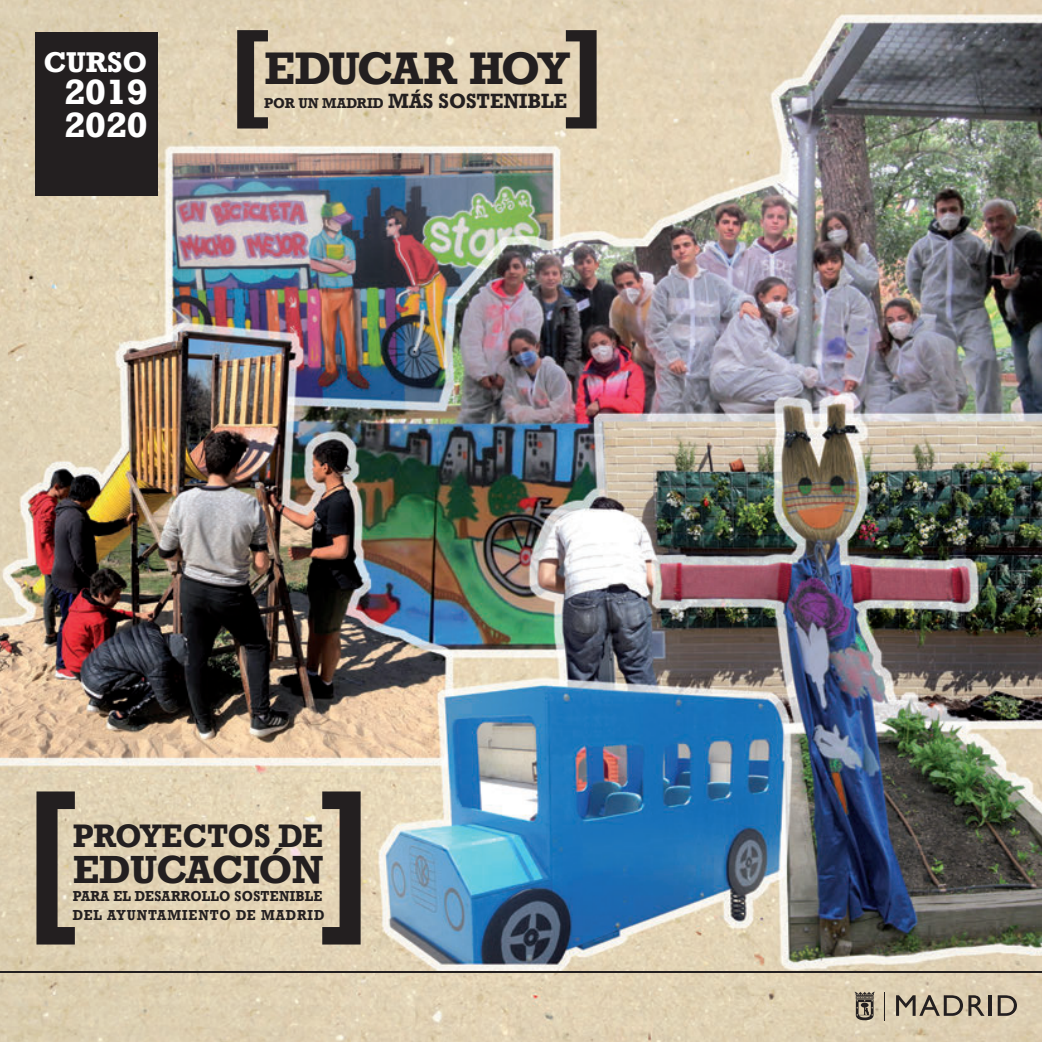
<style>
.page{position:relative;width:1042px;height:1042px;background:#fff}
.page>*{position:absolute;margin:0;border:0;box-sizing:border-box;transform-origin:0 0}
.t1{font:700 160.12px "Rockwell";color:#231f20;scale:.8 1}
.t2{font:700 102.9px "Rockwell";color:#231f20}
.t3{font:700 42.88px "Rockwell";letter-spacing:-.07em;color:#231f20}
.t4{font:700 36.93px "Rockwell";letter-spacing:-.025em;color:#231f20}
.t5{font:700 32.9px/32.7px "Rockwell";color:#fff}
.t6{font:700 30.62px "Rockwell";letter-spacing:-.01em;color:#231f20;scale:.95 1}
.t7{font:700 26.95px "Rockwell";color:#fff}
.t8{font:700 19.43px "Rockwell";color:#231f20;scale:.95 1}
.t9{font:700 13.65px/18.7px "Rockwell";letter-spacing:.025em;color:#231f20;scale:.9 1}
.s1{font-size:13.47px}
</style>
<div class="page">
<img style="left:0;top:0;width:1042px;height:1042px">
<hr style="left:0;top:971px;width:1042px;height:1px;background:#231f20">
<svg style="left:854px;top:991px;width:21px;height:29px"></svg>
<svg style="left:884px;top:992px;width:1px;height:28px"></svg>
<svg style="left:896px;top:995px;width:88px;height:21px;background:#9b907e"></svg>
<hr style="left:988px;top:995px;width:3px;height:21px;background:#231f20">
<svg style="left:997px;top:995px;width:20px;height:21px"></svg>
<div style="left:35px;top:32px;width:123px;height:163px;background:#231f20"></div>
<h3 class="t7" style="left:43px;top:44px;width:106px">CURSO</h3>
<h3 class="t5" style="left:64px;top:76px;width:85px">2019<br>2020</h3>
<h2 class="t2" style="left:225px;top:2px;width:48px">[</h2>
<h2 class="t2" style="left:562px;top:2px;width:48px">]</h2>
<h3 class="t3" style="left:264px;top:41px;width:308px">EDUCAR HOY</h3>
<h3 class="t8" style="left:264px;top:88px;width:320px"><span class="s1">POR UN MADRID</span> MÁS SOSTENIBLE</h3>
<h1 class="t1" style="left:21px;top:747px;width:74px">[</h1>
<h1 class="t1" style="left:318px;top:747px;width:74px">]</h1>
<h3 class="t6" style="left:73px;top:816px;width:265px">PROYECTOS DE</h3>
<h3 class="t4" style="left:73px;top:845px;width:252px">EDUCACIÓN</h3>
<p class="t9" style="left:73px;top:887px;width:281px">PARA EL DESARROLLO SOSTENIBLE<br>DEL AYUNTAMIENTO DE MADRID</p>
</div>
